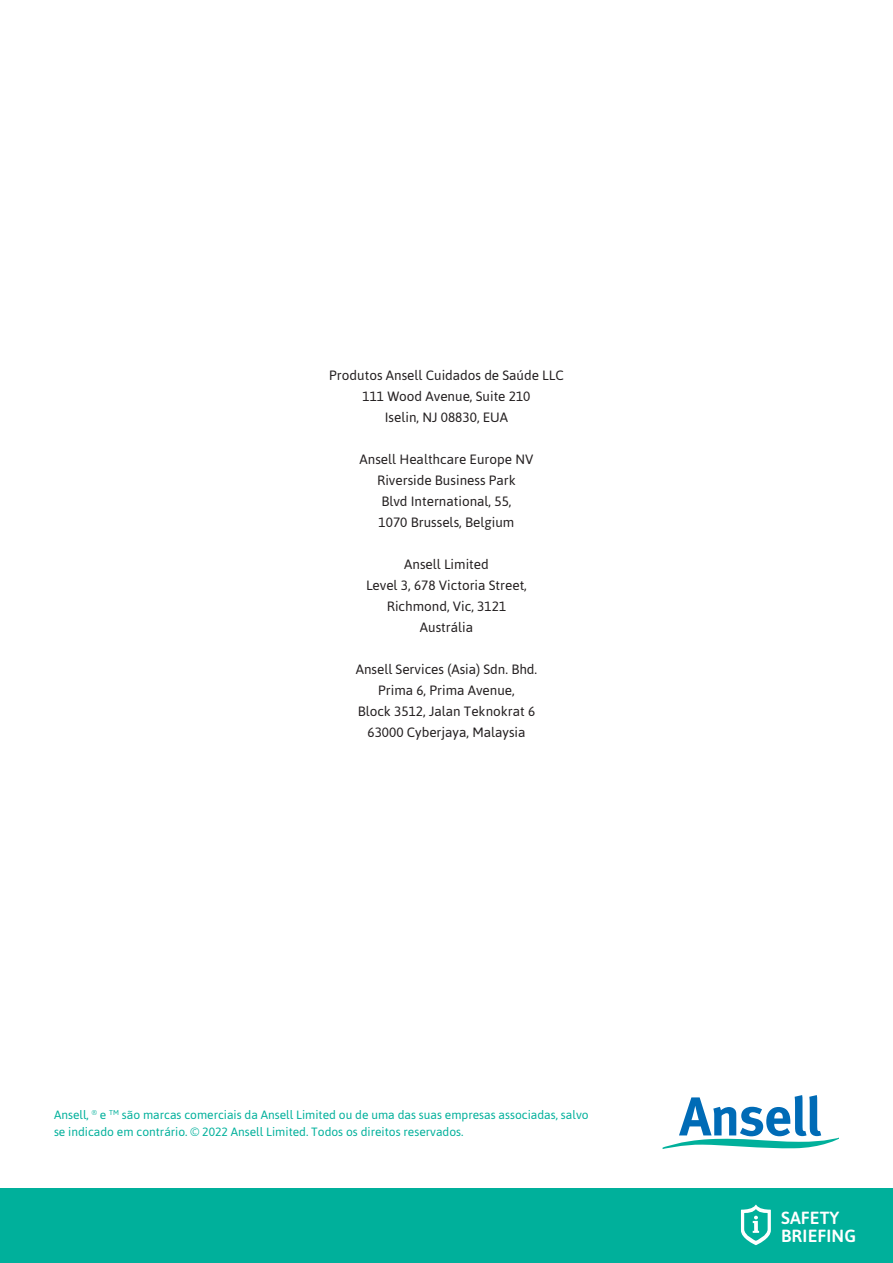
<style>
.page{position:relative;width:893px;height:1263px;background:#fff}
.page>*{position:absolute;margin:0;border:0;box-sizing:border-box;transform-origin:0 0}
.t1{font:500 17.55px/17.5px "Asap";letter-spacing:.01em;color:#fff}
.zContact{font:13.5px "Asap";color:#231f20}
.t2{font:12px/16.5px "Asap";color:#00b09b}
</style>
<div class="page">
<svg style="left:663px;top:1095px;width:176px;height:54px"></svg>
<div style="left:0;top:1188px;width:893px;height:75px;background:#00b09b"></div>
<svg style="left:741px;top:1205px;width:30px;height:40px"></svg>
<p class="zContact" style="left:329px;top:366px;width:236px">Produtos Ansell Cuidados de Saúde LLC</p>
<p class="zContact" style="left:362px;top:387px;width:170px">111 Wood Avenue, Suite 210</p>
<p class="zContact" style="left:385px;top:408px;width:125px">Iselin, NJ 08830, EUA</p>
<p class="zContact" style="left:360px;top:450px;width:175px">Ansell Healthcare Europe NV</p>
<p class="zContact" style="left:377px;top:471px;width:140px">Riverside Business Park</p>
<p class="zContact" style="left:381px;top:492px;width:132px">Blvd International, 55,</p>
<p class="zContact" style="left:379px;top:513px;width:137px">1070 Brussels, Belgium</p>
<p class="zContact" style="left:404px;top:555px;width:86px">Ansell Limited</p>
<p class="zContact" style="left:366px;top:576px;width:162px">Level 3, 678 Victoria Street,</p>
<p class="zContact" style="left:387px;top:597px;width:121px">Richmond, Vic, 3121</p>
<p class="zContact" style="left:420px;top:618px;width:55px">Austrália</p>
<p class="zContact" style="left:356px;top:660px;width:183px">Ansell Services (Asia) Sdn. Bhd.</p>
<p class="zContact" style="left:378px;top:681px;width:138px">Prima 6, Prima Avenue,</p>
<p class="zContact" style="left:358px;top:702px;width:179px">Block 3512, Jalan Teknokrat 6</p>
<p class="zContact" style="left:367px;top:723px;width:160px">63000 Cyberjaya, Malaysia</p>
<p class="t2" style="left:54px;top:1106px;width:536px">Ansell, <sup>®</sup> e <sup>TM</sup> são marcas comerciais da Ansell Limited ou de uma das suas empresas associadas, salvo se indicado em contrário. © 2022 Ansell Limited. Todos os direitos reservados.</p>
<p class="t1" style="left:781px;top:1208px;width:77px">SAFETY<br>BRIEFING</p>
</div>
